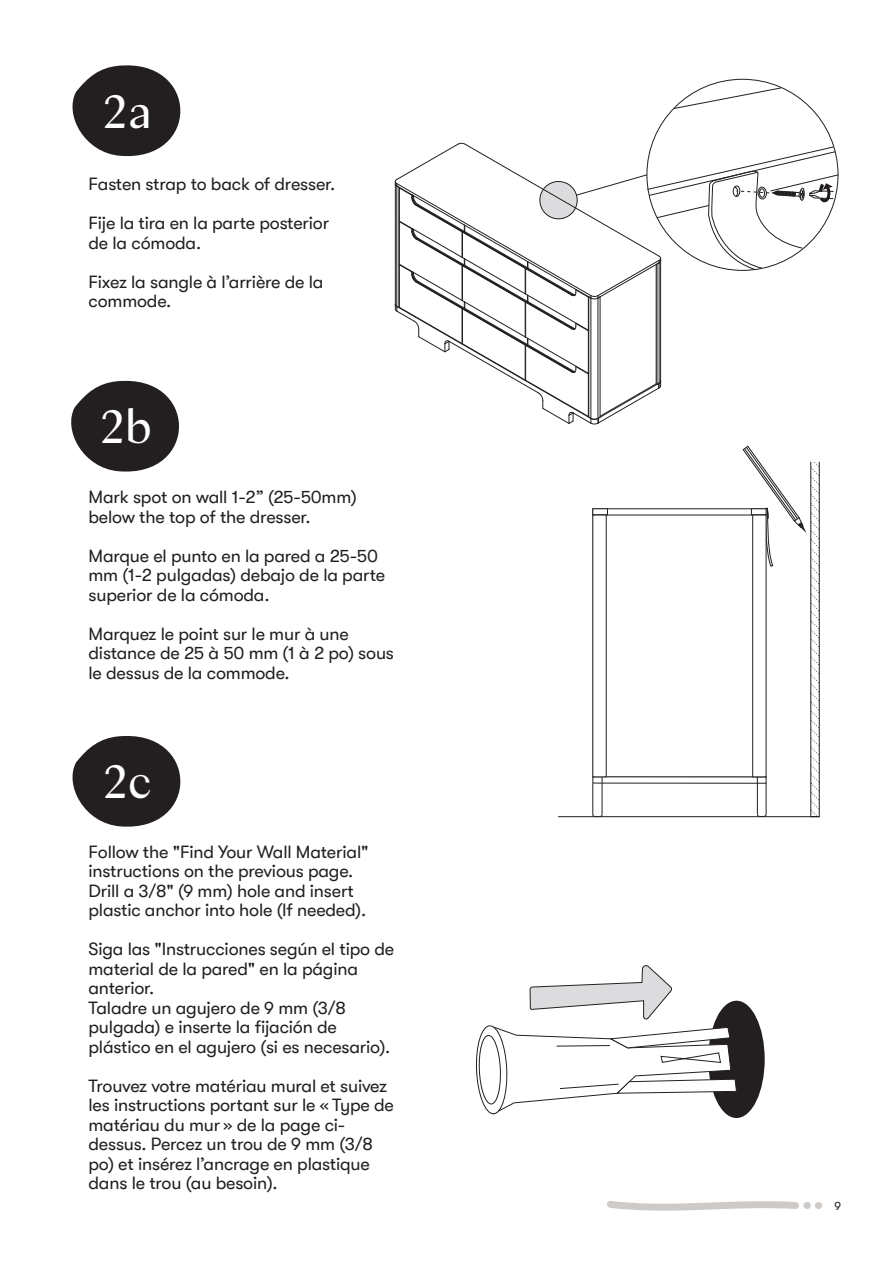
<style>
.page{position:relative;width:893px;height:1263px;background:#fff}
.page>*{position:absolute;margin:0;border:0;box-sizing:border-box;transform-origin:0 0}
.t1{font:48px "Columbia Sans";color:#fff}
.t2{font:18px/19.5px "GT Walsheim";letter-spacing:-.01em;color:#231f20}
.t3{font:12px "GT Walsheim";color:#231f20}
</style>
<div class="page">
<svg style="left:607px;top:1201px;width:215px;height:10px"></svg>
<div style="left:708px;top:1001px;width:57px;height:117px;background:#231f20;border-radius:50%"></div>
<svg style="left:476px;top:965px;width:261px;height:150px"></svg>
<svg style="left:72px;top:65px;width:109px;height:91px"></svg>
<svg style="left:71px;top:380px;width:108px;height:92px"></svg>
<svg style="left:72px;top:735px;width:109px;height:92px"></svg>
<svg style="left:812px;top:463px;width:6px;height:352px"></svg>
<div style="left:810px;top:461px;width:10px;height:356px;border:1px solid #231f20"></div>
<hr style="left:558px;top:816px;width:261px;height:1px;background:#231f20">
<svg style="left:742px;top:445px;width:65px;height:122px"></svg>
<div style="left:593px;top:513px;width:172px;height:264px;background:#fff"></div>
<svg style="left:592px;top:508px;width:174px;height:7px"></svg>
<div style="left:592px;top:776px;width:174px;height:8px;border:1px solid #231f20"></div>
<svg style="left:592px;top:783px;width:11px;height:34px"></svg>
<svg style="left:757px;top:782px;width:10px;height:35px"></svg>
<div style="left:592px;top:508px;width:16px;height:7px;background:#fff;border:1px solid #231f20"></div>
<div style="left:751px;top:508px;width:15px;height:7px;background:#fff;border:1px solid #231f20"></div>
<div style="left:752px;top:515px;width:14px;height:262px;background:#fff;border:1px solid #231f20"></div>
<div style="left:592px;top:515px;width:15px;height:262px;background:#fff;border:1px solid #231f20"></div>
<svg style="left:673px;top:87px;width:109px;height:22px"></svg>
<svg style="left:395px;top:143px;width:444px;height:281px"></svg>
<hr style="left:602px;top:777px;width:1px;height:37px;background:#231f20">
<hr style="left:757px;top:777px;width:1px;height:37px;background:#231f20">
<h1 class="t1" style="left:103px;top:80px;width:51px">2a</h1>
<p class="t2" style="left:89px;top:165px;width:248px;line-height:39px">Fasten strap to back of dresser.<br>Fije la tira en la parte posterior</p>
<p class="t2" style="left:89px;top:223px;width:237px;line-height:39px">de la cómoda.<br>Fixez la sangle à l’arrière de la</p>
<p class="t2" style="left:89px;top:291px;width:84px">commode.</p>
<h1 class="t1" style="left:100px;top:396px;width:54px">2b</h1>
<p class="t2" style="left:89px;top:487px;width:270px">Mark spot on wall 1-2” (25-50mm) below the top of the dresser.</p>
<p class="t2" style="left:89px;top:546px;width:298px">Marque el punto en la pared a 25-50 mm (1-2 pulgadas) debajo de la parte superior de la cómoda.</p>
<p class="t2" style="left:89px;top:624px;width:307px">Marquez le point sur le mur à une distance de 25 à 50 mm (1 à 2 po) sous le dessus de la commode.</p>
<h1 class="t1" style="left:103px;top:751px;width:51px">2c</h1>
<p class="t2" style="left:89px;top:842px;width:281px">Follow the "Find Your Wall Material" instructions on the previous page.<br>Drill a 3/8" (9 mm) hole and insert plastic anchor into hole (If needed).</p>
<p class="t2" style="left:89px;top:940px;width:307px">Siga las "Instrucciones según el tipo de material de la pared" en la página anterior.<br>Taladre un agujero de 9 mm (3/8 pulgada) e inserte la fijación de plástico en el agujero (si es necesario).</p>
<p class="t2" style="left:89px;top:1076px;width:307px">Trouvez votre matériau mural et suivez les instructions portant sur le « Type de matériau du mur » de la page ci&shy;dessus. Percez un trou de 9 mm (3/8 po) et insérez l’ancrage en plastique dans le trou (au besoin).</p>
<p class="t3" style="left:835px;top:1199px;width:8px">9</p>
</div>
